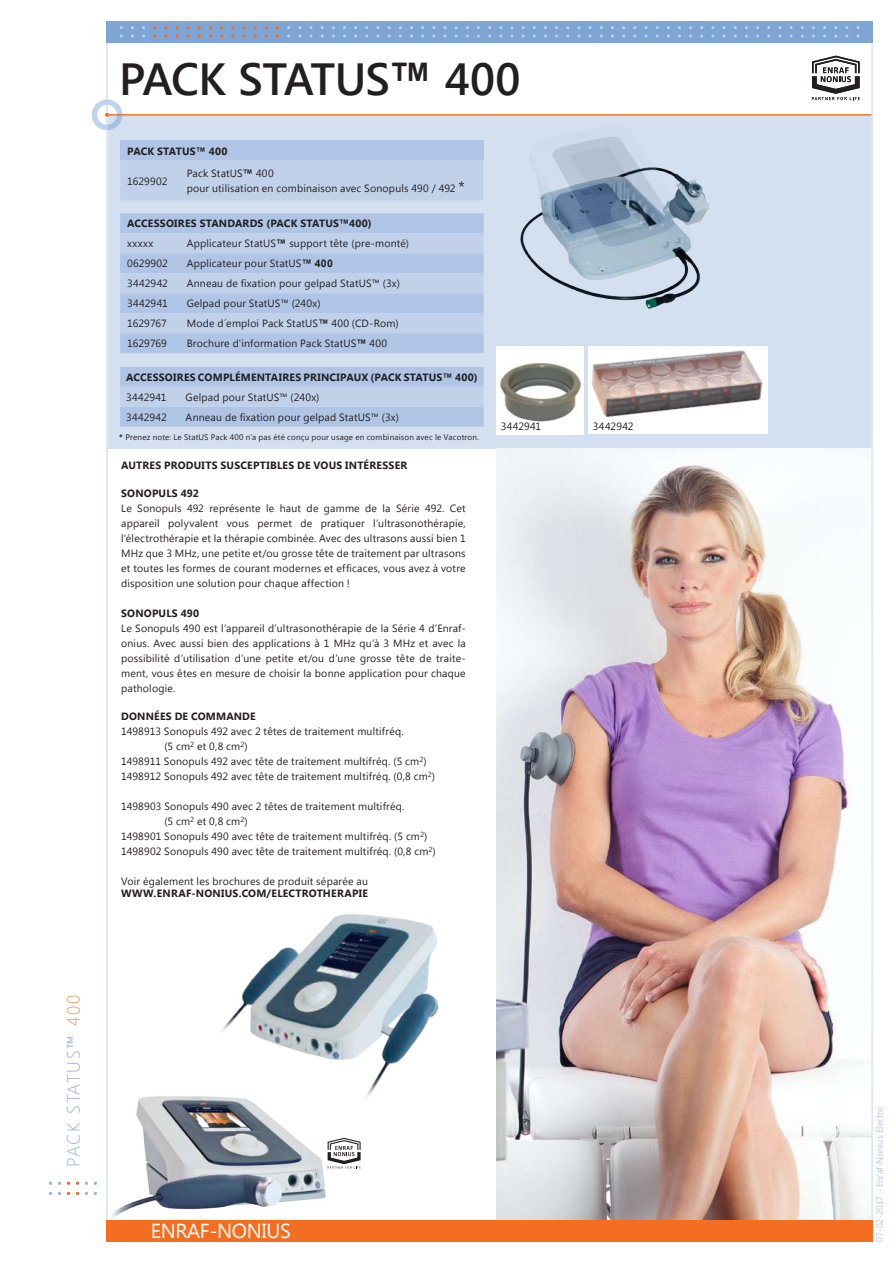
<style>
.page{position:relative;width:893px;height:1263px;background:#fff}
.page>*{position:absolute;margin:0;border:0;box-sizing:border-box;transform-origin:0 0}
.t1{font:600 45px "Segoe UI";letter-spacing:-.015em;color:#231f20}
.t2{font:20.25px "Segoe UI";letter-spacing:-.02em;color:#fff}
.t3{font:300 17.85px "Segoe UI";letter-spacing:.1em;color:#9ab4dd}
.t4{font:10.5px/15px "Segoe UI";letter-spacing:.02em;color:#231f20;text-align:justify}
.t5{font:700 10.5px/20px "Segoe UI";letter-spacing:.015em;color:#231f20}
.t6{font:10.5px "Segoe UI";color:#231f20}
.t7{font:9px "Segoe UI";color:#b4c7e6}
.t8{font:8.1px "Segoe UI";letter-spacing:.025em;color:#231f20}
.s1{font-weight:400}
.s2{color:#f7975a}
.s3{font-family:"Arial";font-weight:700}
.s4{font-family:"Arial"}
.s5{font-size:15px}
.s6{font-weight:700}
</style>
<div class="page">
<div style="left:108px;top:115px;width:764px;height:333px;background:#b4c7e6;opacity:.57"></div>
<img style="left:521px;top:115px;width:187px;height:258px">
<img style="left:496px;top:347px;width:88px;height:87px">
<img style="left:589px;top:347px;width:179px;height:87px">
<img style="left:496px;top:448px;width:376px;height:772px">
<img style="left:59px;top:1130px;width:292px;height:88px">
<img style="left:136px;top:830px;width:396px;height:300px">
<svg style="left:328px;top:1138px;width:33px;height:30px"></svg>
<hr style="left:872px;top:43px;width:1px;height:1177px;background:#dfe7f4">
<hr style="left:106px;top:43px;width:2px;height:1177px;background:#dfe7f4">
<div style="left:106px;top:1220px;width:767px;height:22px;background:#f36e21"></div>
<div style="left:106px;top:21px;width:767px;height:22px;background:#729cd1;opacity:.7"></div>
<hr style="left:108px;top:114px;width:764px;height:1px;background:#f36e21">
<div style="left:92px;top:99px;width:30px;height:31px;border:5px solid #729cd1;border-radius:50%"></div>
<svg style="left:105px;top:113px;width:4px;height:4px"></svg>
<svg style="left:812px;top:56px;width:48px;height:44px"></svg>
<h3 class="t3" style="left:61px;top:1167px;width:173px;rotate:-90deg">PACK STATUS<span class="s1">™</span> <span class="s2">400</span></h3>
<h1 class="t1" style="left:119px;top:48px;width:403px">PACK STATUS<span class="s3">™</span> 400</h1>
<p class="t5" style="left:127px;top:140px;width:102px">PACK STATUS<span class="s4">™</span> 400</p>
<p class="t4" style="left:127px;top:173px;width:42px">1629902</p>
<p class="t4" style="left:187px;top:165px;width:280px">Pack StatUS<span class="s3">™</span> 400<br>pour utilisation en combinaison avec Sonopuls 490 / 492 <span class="s5">*</span></p>
<p class="t5" style="left:127px;top:213px;width:246px">ACCESSOIRES STANDARDS (PACK STATUS<span class="s4">™</span>400) <span class="s1">xxxxx</span></p>
<p class="t4" style="left:187px;top:235px;width:224px">Applicateur StatUS<span class="s3">™</span> support tête (pre-monté)</p>
<p class="t4" style="left:127px;top:255px;width:42px">0629902</p>
<p class="t4" style="left:187px;top:255px;width:148px">Applicateur pour StatUS<span class="s3">™ 400</span></p>
<p class="t4" style="left:127px;top:275px;width:42px">3442942</p>
<p class="t4" style="left:187px;top:275px;width:215px">Anneau de fixation pour gelpad StatUS™ (3x)</p>
<p class="t4" style="left:127px;top:295px;width:42px">3442941</p>
<p class="t4" style="left:187px;top:295px;width:135px">Gelpad pour StatUS™ (240x)</p>
<p class="t4" style="left:127px;top:315px;width:41px">1629767</p>
<p class="t4" style="left:187px;top:315px;width:213px">Mode d´emploi Pack StatUS<span class="s3">™</span> 400 (CD-Rom)</p>
<p class="t6" style="left:127px;top:336px;width:41px">1629769</p>
<p class="t4" style="left:187px;top:335px;width:202px">Brochure d'information Pack StatUS<span class="s3">™</span> 400</p>
<p class="t5" style="left:126px;top:367px;width:353px">ACCESSOIRES COMPLÉMENTAIRES PRINCIPAUX (PACK STATUS<span class="s4">™</span> 400)<br><span class="s1">3442941</span></p>
<p class="t4" style="left:186px;top:389px;width:135px">Gelpad pour StatUS™ (240x)</p>
<p class="t4" style="left:126px;top:409px;width:42px">3442942</p>
<p class="t4" style="left:186px;top:409px;width:215px">Anneau de fixation pour gelpad StatUS™ (3x)</p>
<p class="t8" style="left:119px;top:431px;width:362px"><span class="s6">*</span> Prenez note: Le StatUS Pack 400 n’a pas été conçu pour usage en combinaison avec le Vacotron.</p>
<p class="t5" style="left:121px;top:455px;width:288px">AUTRES PRODUITS SUSCEPTIBLES DE VOUS INTÉRESSER</p>
<p class="t5" style="left:121px;top:483px;width:79px">SONOPULS 492</p>
<p class="t4" style="left:121px;top:500px;width:346px">Le Sonopuls 492 représente le haut de gamme de la Série 492. Cet appareil polyvalent vous permet de pratiquer l’ultrasonothérapie, l’électrothérapie et la thérapie combinée. Avec des ultrasons aussi bien 1<br>MHz que 3 MHz, une petite et/ou grosse tête de traitement par ultrasons et toutes les formes de courant modernes et efficaces, vous avez à votre disposition une solution pour chaque affection !</p>
<p class="t5" style="left:121px;top:603px;width:80px">SONOPULS 490</p>
<p class="t4" style="left:121px;top:620px;width:346px">Le Sonopuls 490 est l’appareil d’ultrasonothérapie de la Série 4 d’Enraf&shy;onius. Avec aussi bien des applications à 1 MHz qu’à 3 MHz et avec la possibilité d’utilisation d’une petite et/ou d’une grosse tête de traite&shy;ment, vous êtes en mesure de choisir la bonne application pour chaque pathologie.</p>
<p class="t5" style="left:121px;top:705px;width:136px">DONNÉES DE COMMANDE</p>
<p class="t4" style="left:121px;top:723px;width:284px">1498913 Sonopuls 492 avec 2 têtes de traitement multifréq.</p>
<p class="t4" style="left:164px;top:738px;width:85px">(5 cm<sup>2</sup> et 0,8 cm<sup>2</sup>)</p>
<p class="t4" style="left:121px;top:753px;width:307px">1498911 Sonopuls 492 avec tête de traitement multifréq. (5 cm<sup>2</sup>)</p>
<p class="t4" style="left:121px;top:768px;width:315px">1498912 Sonopuls 492 avec tête de traitement multifréq. (0,8 cm<sup>2</sup>)</p>
<p class="t4" style="left:121px;top:798px;width:285px">1498903 Sonopuls 490 avec 2 têtes de traitement multifréq.</p>
<p class="t4" style="left:164px;top:813px;width:85px">(5 cm<sup>2</sup> et 0,8 cm<sup>2</sup>)</p>
<p class="t4" style="left:121px;top:828px;width:308px">1498901 Sonopuls 490 avec tête de traitement multifréq. (5 cm<sup>2</sup>)</p>
<p class="t4" style="left:121px;top:843px;width:316px">1498902 Sonopuls 490 avec tête de traitement multifréq. (0,8 cm<sup>2</sup>)</p>
<p class="t4" style="left:121px;top:873px;width:248px">Voir également les brochures de produit séparée au</p>
<p class="t5" style="left:121px;top:883px;width:248px">WWW.ENRAF-NONIUS.COM/ELECTROTHERAPIE</p>
<p class="t4" style="left:501px;top:418px;width:42px">3442941</p>
<p class="t4" style="left:593px;top:418px;width:42px">3442942</p>
<h2 class="t2" style="left:151px;top:1217px;width:141px">ENRAF-NONIUS</h2>
<p class="t7" style="left:873px;top:1242px;width:137px;rotate:-90deg">07-02-2017 - Enraf-Nonius Electro</p>
</div>
